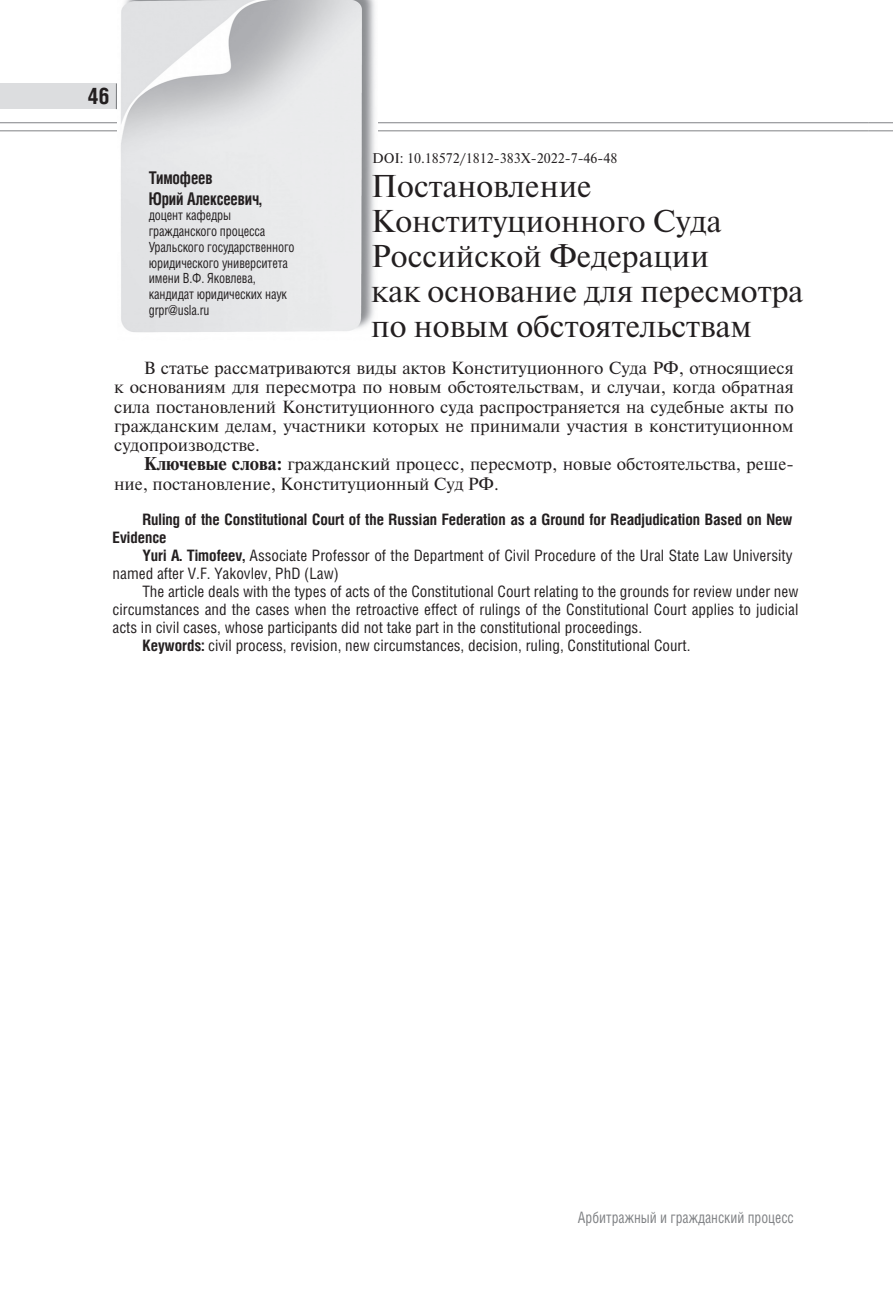
<style>
.page{position:relative;width:893px;height:1300px;background:#fff}
.page>*{position:absolute;margin:0;border:0;box-sizing:border-box;transform-origin:0 0}
.t1{font:31.5px/35px "Newton C";color:#231f20}
.t2{font:700 22.75px "Helios Cond";color:#231f20}
.t3{font:17.5px/19.2px "Newton C";color:#231f20;text-align:justify}
.t4{font:700 17.5px/21px "Helios Cond C";letter-spacing:-.01em;color:#231f20;scale:.9 1}
.t5{font:15.75px/17.7px "Helios Cond";color:#231f20}
.t6{font:700 15.75px/18px "Helios Cond";color:#231f20}
.t7{font:15.75px "Helios Cond C";color:#808285;scale:.9 1}
.t8{font:14px/15.8px "Helios Cond C";letter-spacing:-.01em;color:#231f20;scale:.9 1}
.t9{font:14px "Newton C";color:#231f20}
.s1{font-weight:700}
</style>
<div class="page">
<div style="left:0;top:83px;width:118px;height:26px;background:#dcdddf"></div>
<hr style="left:0;top:122px;width:868px;height:1px;background:#808285">
<hr style="left:0;top:131px;width:868px;height:1px;background:#808285">
<svg style="left:868px;top:122px;width:25px;height:1px"></svg>
<svg style="left:868px;top:131px;width:25px;height:1px"></svg>
<hr style="left:116px;top:83px;width:3px;height:26px;background:#808285">
<img style="left:118px;top:0;width:259px;height:332px">
<h2 class="t2" style="left:87px;top:88px;width:24px">46</h2>
<p class="t4" style="left:149px;top:166px;width:127px">Тимофеев<br>Юрий Алексеевич,</p>
<p class="t8" style="left:149px;top:208px;width:163px">доцент кафедры гражданского процесса<br>Уральского государственного юридического университета имени В.Ф. Яковлева, кандидат юридических наук grpr@usla.ru</p>
<p class="t9" style="left:372px;top:154px;width:247px">DOI: 10.18572/1812-383X-2022-7-46-48</p>
<h1 class="t1" style="left:371px;top:171px;width:433px">Постановление<br>Конституционного Суда<br>Российской Федерации<br>как основание для пересмотра по новым обстоятельствам</h1>
<p class="t3" style="left:114px;top:360px;width:681px;text-indent:30px">В статье рассматриваются виды актов Конституционного Суда РФ, относящиеся к основаниям для пересмотра по новым обстоятельствам, и случаи, когда обратная сила постановлений Конституционного суда распространяется на судебные акты по гражданским делам, участники которых не принимали участия в конституционном судопроизводстве.</p>
<p class="t3" style="left:114px;top:456px;width:681px;text-indent:30px"><span class="s1">Ключевые слова:</span> гражданский процесс, пересмотр, новые обстоятельства, реше&shy;ние, постановление, Конституционный Суд РФ.</p>
<p class="t6" style="left:113px;top:512px;width:681px;text-indent:30px">Ruling of the Constitutional Court of the Russian Federation as a Ground for Readjudication Based on New<br>Evidence</p>
<p class="t5" style="left:113px;top:548px;width:681px;text-indent:30px"><span class="s1">Yuri A. Timofeev,</span> Associate Professor of the Department of Civil Procedure of the Ural State Law University named after V.F. Yakovlev, PhD (Law)</p>
<p class="t5" style="left:142px;top:584px;width:658px">The article deals with the types of acts of the Constitutional Court relating to the grounds for review under new</p>
<p class="t5" style="left:113px;top:602px;width:687px">circumstances and the cases when the retroactive effect of rulings of the Constitutional Court applies to judicial</p>
<p class="t5" style="left:113px;top:620px;width:531px">acts in civil cases, whose participants did not take part in the constitutional proceedings.</p>
<p class="t5" style="left:142px;top:638px;width:550px"><span class="s1">Keywords:</span> civil process, revision, new circumstances, decision, ruling, Constitutional Court.</p>
<p class="t7" style="left:578px;top:1208px;width:241px">Арбитражный и гражданский процесс</p>
</div>
